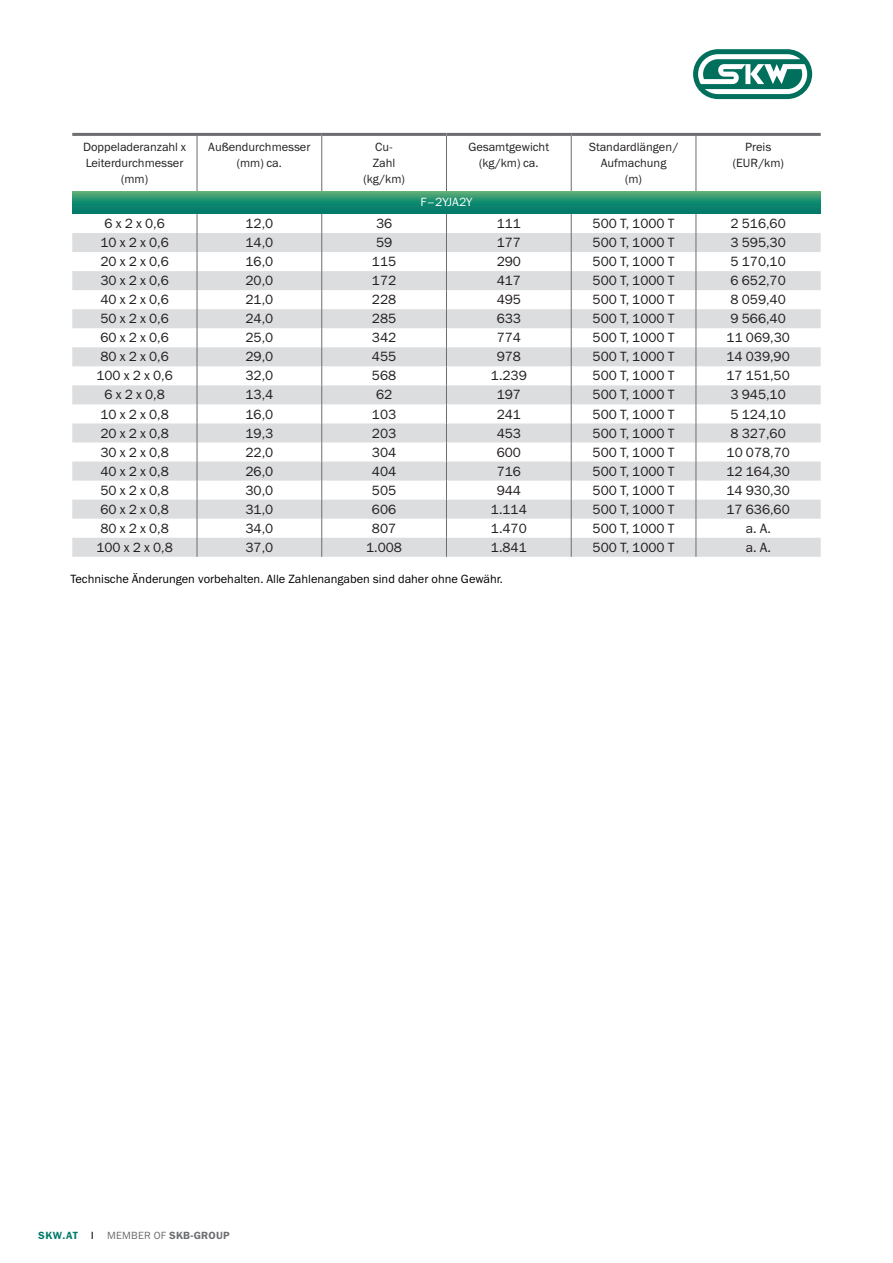
<style>
.page{position:relative;width:893px;height:1263px;background:#fff}
.page>*{position:absolute;margin:0;border:0;box-sizing:border-box;transform-origin:0 0}
.table_text{font:13.5px "Franklin Gothic Book ITC";color:#231f20}
.table_header{font:12px "Franklin Gothic Book ITC";color:#231f20}
.t1{font:12px "Franklin Gothic Book ITC";color:#000}
.t2{font:12px "Franklin Gothic Book ITC";color:#fff}
.t3{font:10.5px "Franklin Gothic Demi ITC";letter-spacing:.02em;color:#6c6d70}
.s1{color:#017a6a}
.s2{color:#231f20}
.s3{font-family:"Franklin Gothic Book ITC"}
</style>
<div class="page">
<svg style="left:72px;top:233px;width:749px;height:324px;fill:#e3e4e5"></svg>
<hr style="left:197px;top:136px;width:1px;height:55px;background:#6c6d70">
<hr style="left:321px;top:136px;width:1px;height:55px;background:#6c6d70">
<hr style="left:446px;top:136px;width:1px;height:55px;background:#6c6d70">
<hr style="left:571px;top:136px;width:1px;height:55px;background:#6c6d70">
<hr style="left:696px;top:136px;width:1px;height:55px;background:#6c6d70">
<svg style="left:197px;top:214px;width:1px;height:343px"></svg>
<svg style="left:321px;top:214px;width:1px;height:343px"></svg>
<svg style="left:446px;top:214px;width:1px;height:343px"></svg>
<svg style="left:571px;top:214px;width:1px;height:343px"></svg>
<svg style="left:696px;top:214px;width:1px;height:343px"></svg>
<hr style="left:72px;top:133px;width:125px;height:3px;background:#6c6d70">
<hr style="left:197px;top:133px;width:125px;height:3px;background:#6c6d70">
<hr style="left:322px;top:133px;width:124px;height:3px;background:#6c6d70">
<hr style="left:446px;top:133px;width:125px;height:3px;background:#6c6d70">
<hr style="left:571px;top:133px;width:125px;height:3px;background:#6c6d70">
<hr style="left:696px;top:133px;width:125px;height:3px;background:#6c6d70">
<svg style="left:72px;top:191px;width:749px;height:22px;background:#22906f"></svg>
<svg style="left:693px;top:49px;width:119px;height:50px"></svg>
<p class="table_header" style="left:83px;top:139px;width:105px">Doppeladeranzahl x</p>
<p class="table_header" style="left:86px;top:155px;width:99px">Leiterdurchmesser</p>
<p class="table_header" style="left:121px;top:171px;width:28px">(mm)</p>
<p class="table_header" style="left:208px;top:139px;width:104px">Außendurchmesser</p>
<p class="table_header" style="left:237px;top:155px;width:47px">(mm) ca.</p>
<p class="table_header" style="left:375px;top:139px;width:19px">Cu-</p>
<p class="table_header" style="left:373px;top:155px;width:24px">Zahl</p>
<p class="table_header" style="left:363px;top:171px;width:43px">(kg/km)</p>
<p class="table_header" style="left:468px;top:139px;width:82px">Gesamtgewicht</p>
<p class="table_header" style="left:479px;top:155px;width:61px">(kg/km) ca.</p>
<p class="t2" style="left:420px;top:194px;width:53px">F–2YJA2Y</p>
<p class="table_header" style="left:589px;top:139px;width:91px">Standardlängen/</p>
<p class="table_header" style="left:601px;top:155px;width:67px">Aufmachung</p>
<p class="table_header" style="left:625px;top:171px;width:18px">(m)</p>
<p class="table_header" style="left:745px;top:139px;width:28px">Preis</p>
<p class="table_header" style="left:733px;top:155px;width:53px">(EUR/km)</p>
<p class="table_text" style="left:105px;top:215px;width:62px">6 x 2 x 0,6</p>
<p class="table_text" style="left:245px;top:215px;width:29px">12,0</p>
<p class="table_text" style="left:376px;top:215px;width:18px">36</p>
<p class="table_text" style="left:497px;top:215px;width:26px">111</p>
<p class="table_text" style="left:593px;top:215px;width:83px">500 T, 1000 T</p>
<p class="table_text" style="left:730px;top:215px;width:57px">2 516,60</p>
<p class="table_text" style="left:100px;top:234px;width:70px">10 x 2 x 0,6</p>
<p class="table_text" style="left:245px;top:234px;width:29px">14,0</p>
<p class="table_text" style="left:376px;top:234px;width:18px">59</p>
<p class="table_text" style="left:497px;top:234px;width:26px">177</p>
<p class="table_text" style="left:593px;top:234px;width:83px">500 T, 1000 T</p>
<p class="table_text" style="left:730px;top:234px;width:57px">3 595,30</p>
<p class="table_text" style="left:100px;top:253px;width:70px">20 x 2 x 0,6</p>
<p class="table_text" style="left:245px;top:253px;width:29px">16,0</p>
<p class="table_text" style="left:372px;top:253px;width:26px">115</p>
<p class="table_text" style="left:497px;top:253px;width:26px">290</p>
<p class="table_text" style="left:593px;top:253px;width:83px">500 T, 1000 T</p>
<p class="table_text" style="left:730px;top:253px;width:57px">5 170,10</p>
<p class="table_text" style="left:100px;top:272px;width:70px">30 x 2 x 0,6</p>
<p class="table_text" style="left:245px;top:272px;width:29px">20,0</p>
<p class="table_text" style="left:372px;top:272px;width:26px">172</p>
<p class="table_text" style="left:497px;top:272px;width:26px">417</p>
<p class="table_text" style="left:593px;top:272px;width:83px">500 T, 1000 T</p>
<p class="table_text" style="left:730px;top:272px;width:57px">6 652,70</p>
<p class="table_text" style="left:100px;top:291px;width:70px">40 x 2 x 0,6</p>
<p class="table_text" style="left:245px;top:291px;width:29px">21,0</p>
<p class="table_text" style="left:372px;top:291px;width:26px">228</p>
<p class="table_text" style="left:497px;top:291px;width:26px">495</p>
<p class="table_text" style="left:593px;top:291px;width:83px">500 T, 1000 T</p>
<p class="table_text" style="left:730px;top:291px;width:57px">8 059,40</p>
<p class="table_text" style="left:100px;top:310px;width:70px">50 x 2 x 0,6</p>
<p class="table_text" style="left:245px;top:310px;width:29px">24,0</p>
<p class="table_text" style="left:372px;top:310px;width:26px">285</p>
<p class="table_text" style="left:497px;top:310px;width:26px">633</p>
<p class="table_text" style="left:593px;top:310px;width:83px">500 T, 1000 T</p>
<p class="table_text" style="left:730px;top:310px;width:57px">9 566,40</p>
<p class="table_text" style="left:100px;top:329px;width:70px">60 x 2 x 0,6</p>
<p class="table_text" style="left:245px;top:329px;width:29px">25,0</p>
<p class="table_text" style="left:372px;top:329px;width:26px">342</p>
<p class="table_text" style="left:497px;top:329px;width:26px">774</p>
<p class="table_text" style="left:593px;top:329px;width:83px">500 T, 1000 T</p>
<p class="table_text" style="left:727px;top:329px;width:65px">11 069,30</p>
<p class="table_text" style="left:100px;top:348px;width:70px">80 x 2 x 0,6</p>
<p class="table_text" style="left:245px;top:348px;width:29px">29,0</p>
<p class="table_text" style="left:372px;top:348px;width:26px">455</p>
<p class="table_text" style="left:497px;top:348px;width:26px">978</p>
<p class="table_text" style="left:593px;top:348px;width:83px">500 T, 1000 T</p>
<p class="table_text" style="left:726px;top:348px;width:65px">14 039,90</p>
<p class="table_text" style="left:96px;top:367px;width:78px">100 x 2 x 0,6</p>
<p class="table_text" style="left:245px;top:367px;width:29px">32,0</p>
<p class="table_text" style="left:372px;top:367px;width:26px">568</p>
<p class="table_text" style="left:491px;top:367px;width:37px">1.239</p>
<p class="table_text" style="left:593px;top:367px;width:83px">500 T, 1000 T</p>
<p class="table_text" style="left:726px;top:367px;width:65px">17 151,50</p>
<p class="table_text" style="left:105px;top:386px;width:62px">6 x 2 x 0,8</p>
<p class="table_text" style="left:245px;top:386px;width:29px">13,4</p>
<p class="table_text" style="left:376px;top:386px;width:18px">62</p>
<p class="table_text" style="left:497px;top:386px;width:26px">197</p>
<p class="table_text" style="left:593px;top:386px;width:83px">500 T, 1000 T</p>
<p class="table_text" style="left:730px;top:386px;width:57px">3 945,10</p>
<p class="table_text" style="left:100px;top:405px;width:70px">10 x 2 x 0,8</p>
<p class="table_text" style="left:245px;top:405px;width:29px">16,0</p>
<p class="table_text" style="left:372px;top:405px;width:26px">103</p>
<p class="table_text" style="left:497px;top:405px;width:26px">241</p>
<p class="table_text" style="left:593px;top:405px;width:83px">500 T, 1000 T</p>
<p class="table_text" style="left:730px;top:405px;width:57px">5 124,10</p>
<p class="table_text" style="left:100px;top:424px;width:70px">20 x 2 x 0,8</p>
<p class="table_text" style="left:245px;top:424px;width:29px">19,3</p>
<p class="table_text" style="left:372px;top:424px;width:26px">203</p>
<p class="table_text" style="left:497px;top:424px;width:26px">453</p>
<p class="table_text" style="left:593px;top:424px;width:83px">500 T, 1000 T</p>
<p class="table_text" style="left:730px;top:424px;width:57px">8 327,60</p>
<p class="table_text" style="left:100px;top:443px;width:70px">30 x 2 x 0,8</p>
<p class="table_text" style="left:245px;top:443px;width:29px">22,0</p>
<p class="table_text" style="left:372px;top:443px;width:26px">304</p>
<p class="table_text" style="left:497px;top:443px;width:26px">600</p>
<p class="table_text" style="left:593px;top:443px;width:83px">500 T, 1000 T</p>
<p class="table_text" style="left:727px;top:443px;width:65px">10 078,70</p>
<p class="table_text" style="left:100px;top:462px;width:70px">40 x 2 x 0,8</p>
<p class="table_text" style="left:245px;top:462px;width:29px">26,0</p>
<p class="table_text" style="left:372px;top:462px;width:26px">404</p>
<p class="table_text" style="left:497px;top:462px;width:26px">716</p>
<p class="table_text" style="left:593px;top:462px;width:83px">500 T, 1000 T</p>
<p class="table_text" style="left:726px;top:462px;width:65px">12 164,30</p>
<p class="table_text" style="left:100px;top:481px;width:70px">50 x 2 x 0,8</p>
<p class="table_text" style="left:245px;top:481px;width:29px">30,0</p>
<p class="table_text" style="left:372px;top:481px;width:26px">505</p>
<p class="table_text" style="left:497px;top:481px;width:26px">944</p>
<p class="table_text" style="left:593px;top:481px;width:83px">500 T, 1000 T</p>
<p class="table_text" style="left:726px;top:481px;width:65px">14 930,30</p>
<p class="table_text" style="left:100px;top:500px;width:70px">60 x 2 x 0,8</p>
<p class="table_text" style="left:245px;top:500px;width:29px">31,0</p>
<p class="table_text" style="left:372px;top:500px;width:26px">606</p>
<p class="table_text" style="left:491px;top:500px;width:37px">1.114</p>
<p class="table_text" style="left:593px;top:500px;width:83px">500 T, 1000 T</p>
<p class="table_text" style="left:726px;top:500px;width:65px">17 636,60</p>
<p class="table_text" style="left:100px;top:519px;width:70px">80 x 2 x 0,8</p>
<p class="table_text" style="left:245px;top:519px;width:29px">34,0</p>
<p class="table_text" style="left:372px;top:519px;width:26px">807</p>
<p class="table_text" style="left:491px;top:519px;width:37px">1.470</p>
<p class="table_text" style="left:593px;top:519px;width:83px">500 T, 1000 T</p>
<p class="table_text" style="left:746px;top:519px;width:27px">a. A.</p>
<p class="table_text" style="left:96px;top:538px;width:78px">100 x 2 x 0,8</p>
<p class="table_text" style="left:245px;top:538px;width:29px">37,0</p>
<p class="table_text" style="left:366px;top:538px;width:37px">1.008</p>
<p class="table_text" style="left:491px;top:538px;width:37px">1.841</p>
<p class="table_text" style="left:593px;top:538px;width:83px">500 T, 1000 T</p>
<p class="table_text" style="left:746px;top:538px;width:27px">a. A.</p>
<p class="t1" style="left:71px;top:571px;width:434px">Technische Änderungen vorbehalten. Alle Zahlenangaben sind daher ohne Gewähr.</p>
<p class="t3" style="left:38px;top:1229px;width:193px"><span class="s1">SKW.AT</span> <span class="s2">|</span> <span class="s3">MEMBER OF</span> SKB-GROUP</p>
</div>
